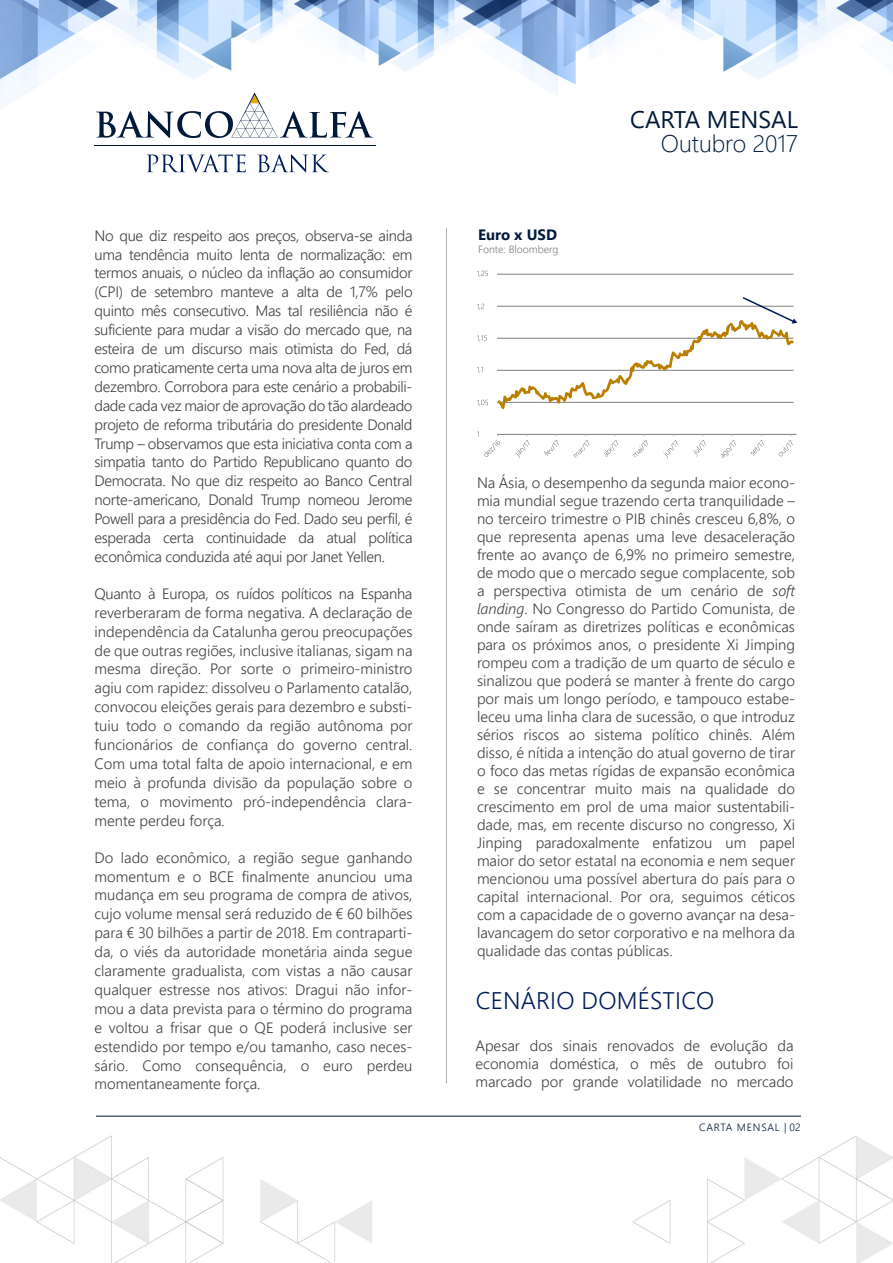
<style>
.page{position:relative;width:893px;height:1263px;background:#fff}
.page>*{position:absolute;margin:0;border:0;box-sizing:border-box;transform-origin:0 0}
.t1{font:300 24px "Segoe UI";letter-spacing:.01em;color:#001d5a}
.t2{font:24px "Segoe UI";color:#00193b}
.t3{font:300 24px "Segoe UI";color:#00193b}
.t4{font:300 15px/18.9px "Segoe UI";color:#404040;text-align:justify}
.t5{font:700 15px "Segoe UI";color:#00193b}
.t6{font:300 10.5px "Segoe UI";color:#7f7f7f}
.t7{font:300 10.5px "Segoe UI";letter-spacing:.075em;color:#00193b}
.s1{font-style:italic}
</style>
<div class="page">
<img style="left:0;top:0;width:893px;height:1263px">
<hr style="left:446px;top:228px;width:1px;height:855px;background:#b0b0b0">
<hr style="left:96px;top:1116px;width:705px;height:1px;background:#00193b">
<hr style="left:94px;top:146px;width:282px;height:1px;background:#00193b">
<svg style="left:96px;top:92px;width:277px;height:46px"></svg>
<svg style="left:147px;top:154px;width:99px;height:19px"></svg>
<svg style="left:257px;top:154px;width:72px;height:18px"></svg>
<hr style="left:497px;top:274px;width:296px;height:1px;background:#7f7f7f">
<hr style="left:497px;top:434px;width:300px;height:1px;background:#7f7f7f">
<svg style="left:477px;top:271px;width:11px;height:6px"></svg>
<svg style="left:477px;top:304px;width:7px;height:6px"></svg>
<svg style="left:477px;top:335px;width:10px;height:6px"></svg>
<svg style="left:477px;top:367px;width:6px;height:6px"></svg>
<svg style="left:477px;top:400px;width:11px;height:6px"></svg>
<svg style="left:604px;top:434px;width:14px;height:22px"></svg>
<svg style="left:633px;top:434px;width:15px;height:23px"></svg>
<svg style="left:544px;top:434px;width:15px;height:22px"></svg>
<svg style="left:574px;top:434px;width:15px;height:24px"></svg>
<svg style="left:484px;top:434px;width:16px;height:23px"></svg>
<svg style="left:515px;top:434px;width:15px;height:24px"></svg>
<svg style="left:663px;top:434px;width:15px;height:24px"></svg>
<svg style="left:693px;top:434px;width:13px;height:23px"></svg>
<svg style="left:721px;top:434px;width:15px;height:24px"></svg>
<svg style="left:751px;top:434px;width:13px;height:22px"></svg>
<svg style="left:779px;top:434px;width:14px;height:22px"></svg>
<svg style="left:497px;top:296px;width:300px;height:113px"></svg>
<p class="t4" style="left:94px;top:224px;width:320px">No que diz respeito aos preços, observa-se ainda uma tendência muito lenta de normalização: em termos anuais, o núcleo da inflação ao consumidor (CPI) de setembro manteve a alta de 1,7% pelo quinto mês consecutivo. Mas tal resiliência não é suficiente para mudar a visão do mercado que, na esteira de um discurso mais otimista do Fed, dá como praticamente certa uma nova alta de juros em dezembro. Corrobora para este cenário a probabili&shy;dade cada vez maior de aprovação do tão alardeado projeto de reforma tributária do presidente Donald Trump – observamos que esta iniciativa conta com a simpatia tanto do Partido Republicano quanto do Democrata. No que diz respeito ao Banco Central norte-americano, Donald Trump nomeou Jerome Powell para a presidência do Fed. Dado seu perfil, é esperada certa continuidade da atual política econômica conduzida até aqui por Janet Yellen.</p>
<p class="t4" style="left:94px;top:583px;width:320px">Quanto à Europa, os ruídos políticos na Espanha reverberaram de forma negativa. A declaração de independência da Catalunha gerou preocupações de que outras regiões, inclusive italianas, sigam na mesma direção. Por sorte o primeiro-ministro agiu com rapidez: dissolveu o Parlamento catalão, convocou eleições gerais para dezembro e substi&shy;tuiu todo o comando da região autônoma por funcionários de confiança do governo central.<br>Com uma total falta de apoio internacional, e em meio à profunda divisão da população sobre o tema, o movimento pró-independência clara&shy;mente perdeu força.</p>
<p class="t4" style="left:94px;top:846px;width:320px">Do lado econômico, a região segue ganhando momentum e o BCE finalmente anunciou uma mudança em seu programa de compra de ativos, cujo volume mensal será reduzido de € 60 bilhões para € 30 bilhões a partir de 2018. Em contraparti&shy;da, o viés da autoridade monetária ainda segue claramente gradualista, com vistas a não causar qualquer estresse nos ativos: Dragui não infor&shy;mou a data prevista para o término do programa e voltou a frisar que o QE poderá inclusive ser estendido por tempo e/ou tamanho, caso neces&shy;sário. Como consequência, o euro perdeu momentaneamente força.</p>
<p class="t5" style="left:478px;top:221px;width:81px">Euro x USD</p>
<p class="t6" style="left:478px;top:239px;width:82px">Fonte: Bloomberg</p>
<h1 class="t2" style="left:630px;top:97px;width:169px">CARTA MENSAL</h1>
<h1 class="t3" style="left:661px;top:121px;width:139px">Outubro 2017</h1>
<p class="t4" style="left:477px;top:472px;width:320px;line-height:18px">Na Ásia, o desempenho da segunda maior econo&shy;mia mundial segue trazendo certa tranquilidade – no terceiro trimestre o PIB chinês cresceu 6,8%, o que representa apenas uma leve desaceleração frente ao avanço de 6,9% no primeiro semestre, de modo que o mercado segue complacente, sob a perspectiva otimista de um cenário de <span class="s1">soft landing</span>. No Congresso do Partido Comunista, de onde saíram as diretrizes políticas e econômicas para os próximos anos, o presidente Xi Jimping rompeu com a tradição de um quarto de século e sinalizou que poderá se manter à frente do cargo por mais um longo período, e tampouco estabe&shy;leceu uma linha clara de sucessão, o que introduz sérios riscos ao sistema político chinês. Além disso, é nítida a intenção do atual governo de tirar o foco das metas rígidas de expansão econômica e se concentrar muito mais na qualidade do crescimento em prol de uma maior sustentabili&shy;dade, mas, em recente discurso no congresso, Xi Jinping paradoxalmente enfatizou um papel maior do setor estatal na economia e nem sequer mencionou uma possível abertura do país para o capital internacional. Por ora, seguimos céticos com a capacidade de o governo avançar na desa&shy;lavancagem do setor corporativo e na melhora da qualidade das contas públicas.</p>
<h1 class="t1" style="left:476px;top:978px;width:240px">CENÁRIO DOMÉSTICO</h1>
<p class="t4" style="left:476px;top:1035px;width:320px;line-height:18px">Apesar dos sinais renovados de evolução da economia doméstica, o mês de outubro foi marcado por grande volatilidade no mercado</p>
<p class="t7" style="left:699px;top:1117px;width:103px">CARTA MENSAL | 02</p>
</div>
